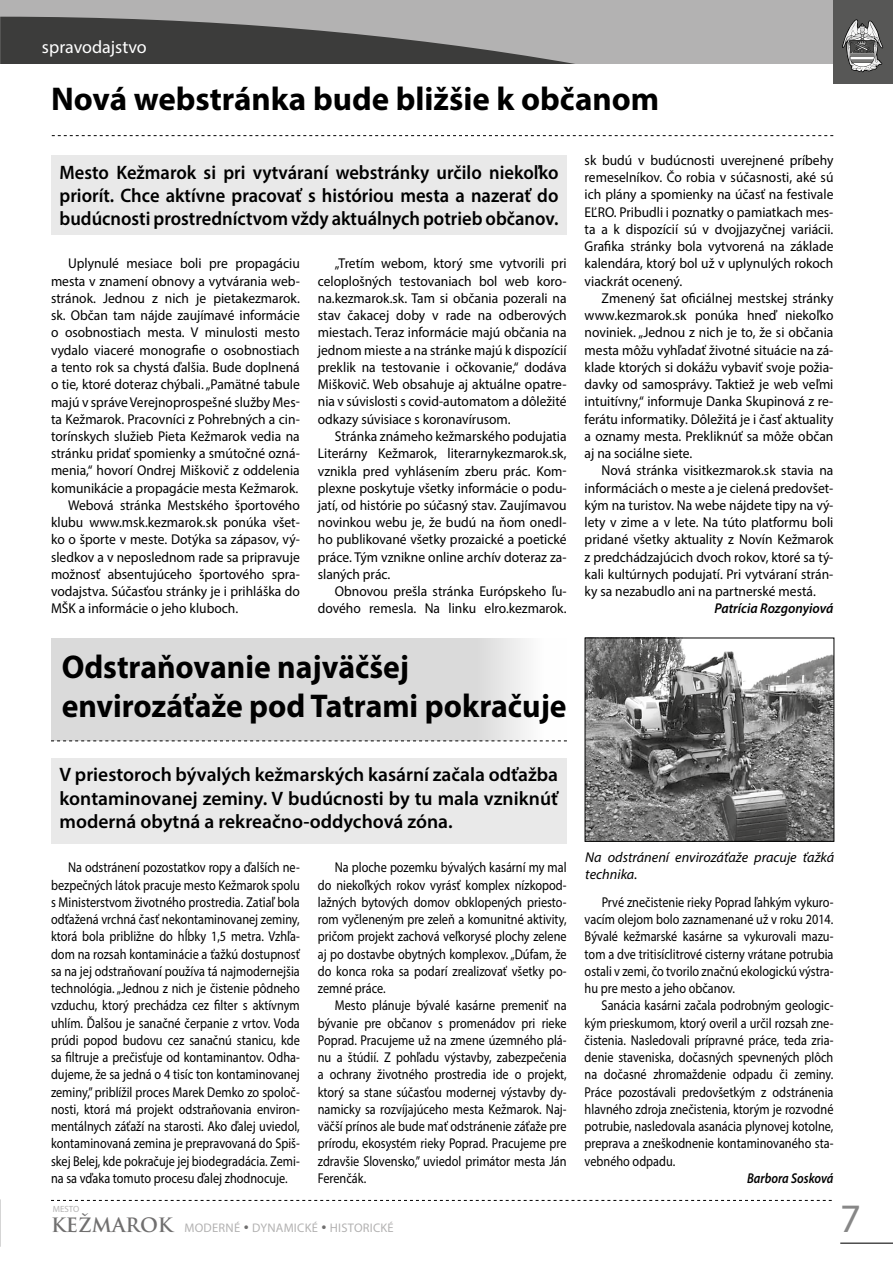
<style>
.page{position:relative;width:893px;height:1263px;background:#fff}
.page>*{position:absolute;margin:0;border:0;box-sizing:border-box;transform-origin:0 0}
.t1{font:40.5px "Myriad Pro";color:#878787}
.t2{font:700 33px/39.6px "Myriad Pro";color:#000;scale:.96 1}
.t3{font:700 33px "Myriad Pro";color:#000}
.t4{font:600 19.5px/23.4px "Myriad Pro";color:#000;text-align:justify;scale:.95 1}
.t5{font:600 19.5px/23.4px "Myriad Pro";color:#000;text-align:justify}
.t6{font:700 19.35px "Trajan Pro";color:#706f6f}
.t7{font:18px "Myriad Pro";color:#fff}
.t8{font:14.25px/17.2px "Myriad Pro";color:#000;text-align:justify;scale:.95 1}
.t9{font:14.25px/17.2px "Myriad Pro";color:#000;text-align:justify;scale:.86 1}
.t10{font:italic 14.25px/17.1px "Myriad Pro";color:#000}
.t11{font:italic 600 14.25px "Myriad Pro";color:#000;scale:.95 1}
.t12{font:italic 600 14.25px "Myriad Pro";color:#000;scale:.86 1}
.t13{font:12.45px "Myriad Pro";letter-spacing:.02em;color:#b3b2b2}
.t14{font:9px "Myriad Pro";color:#b3b2b2}
.s1{color:#706f6f}
</style>
<div class="page">
<div style="left:0;top:0;width:834px;height:64px;background:#b3b2b2"></div>
<svg style="left:0;top:17px;width:575px;height:47px"></svg>
<div style="left:834px;top:0;width:59px;height:84px;background:#575756"></div>
<svg style="left:842px;top:20px;width:41px;height:52px"></svg>
<svg style="left:51px;top:1200px;width:781px;height:1px"></svg>
<hr style="left:840px;top:1242px;width:53px;height:2px;background:#000">
<hr style="left:0;top:1199px;width:1px;height:64px;background:#b3b2b2">
<svg style="left:0;top:1199px;width:1px;height:48px"></svg>
<svg style="left:52px;top:135px;width:781px;height:1px"></svg>
<div style="left:51px;top:156px;width:516px;height:79px;background:#e9e9e9"></div>
<div style="left:51px;top:758px;width:516px;height:85px;background:#e9e9e9"></div>
<div style="left:51px;top:639px;width:516px;height:102px;background:#dadada"></div>
<svg style="left:51px;top:740px;width:516px;height:1px"></svg>
<img style="left:587px;top:640px;width:245px;height:200px">
<div style="left:585px;top:638px;width:249px;height:204px;border:1px solid #000"></div>
<p class="t7" style="left:42px;top:36px;width:106px">spravodajstvo</p>
<h2 class="t3" style="left:51px;top:77px;width:610px">Nová webstránka bude bližšie k občanom</h2>
<h3 class="t4" style="left:60px;top:160px;width:527px">Mesto Kežmarok si pri vytváraní webstránky určilo niekoľko priorít. Chce aktívne pracovať s históriou mesta a nazerať do budúcnosti prostredníctvom vždy aktuálnych potrieb občanov.</h3>
<p class="t8" style="left:68px;top:255px;width:246px">Uplynulé mesiace boli pre propagáciu</p>
<p class="t8" style="left:51px;top:272px;width:263px">mesta v znamení obnovy a vytvárania web-</p>
<p class="t8" style="left:51px;top:289px;width:263px">stránok. Jednou z nich je pietakezmarok.</p>
<p class="t8" style="left:51px;top:307px;width:263px">sk. Občan tam nájde zaujímavé informácie</p>
<p class="t8" style="left:51px;top:324px;width:263px">o osobnostiach mesta. V minulosti mesto</p>
<p class="t8" style="left:51px;top:341px;width:263px">vydalo viaceré monografie o osobnostiach</p>
<p class="t8" style="left:51px;top:358px;width:263px">a tento rok sa chystá ďalšia. Bude doplnená</p>
<p class="t8" style="left:51px;top:376px;width:263px">o tie, ktoré doteraz chýbali. „Pamätné tabule</p>
<p class="t8" style="left:51px;top:393px;width:263px">majú v správe Verejnoprospešné služby Mes-</p>
<p class="t8" style="left:51px;top:410px;width:263px">ta Kežmarok. Pracovníci z Pohrebných a cin-</p>
<p class="t8" style="left:51px;top:427px;width:263px">torínskych služieb Pieta Kežmarok vedia na</p>
<p class="t8" style="left:51px;top:445px;width:263px">stránku pridať spomienky a smútočné ozná-</p>
<p class="t8" style="left:51px;top:462px;width:263px">menia,“ hovorí Ondrej Miškovič z oddelenia</p>
<p class="t8" style="left:51px;top:479px;width:262px">komunikácie a propagácie mesta Kežmarok.</p>
<p class="t8" style="left:68px;top:496px;width:245px">Webová stránka Mestského športového</p>
<p class="t8" style="left:51px;top:514px;width:263px">klubu www.msk.kezmarok.sk ponúka všet-</p>
<p class="t8" style="left:51px;top:531px;width:263px">ko o športe v meste. Dotýka sa zápasov, vý-</p>
<p class="t8" style="left:51px;top:548px;width:263px">sledkov a v neposlednom rade sa pripravuje</p>
<p class="t8" style="left:51px;top:565px;width:263px">možnosť absentujúceho športového spra-</p>
<p class="t8" style="left:51px;top:583px;width:263px">vodajstva. Súčasťou stránky je i prihláška do</p>
<p class="t8" style="left:51px;top:600px;width:199px">MŠK a informácie o jeho kluboch.</p>
<p class="t8" style="left:318px;top:255px;width:263px;text-indent:17px">„Tretím webom, ktorý sme vytvorili pri celoplošných testovaniach bol web koro&shy;na.kezmarok.sk. Tam si občania pozerali na stav čakacej doby v rade na odberových miestach. Teraz informácie majú občania na jednom mieste a na stránke majú k dispozícií preklik na testovanie i očkovanie,“ dodáva Miškovič. Web obsahuje aj aktuálne opatre&shy;nia v súvislosti s covid-automatom a dôležité odkazy súvisiace s koronavírusom.</p>
<p class="t8" style="left:318px;top:427px;width:263px;text-indent:17px">Stránka známeho kežmarského podujatia Literárny Kežmarok, literarnykezmarok.sk, vznikla pred vyhlásením zberu prác. Kom&shy;plexne poskytuje všetky informácie o podu&shy;jatí, od histórie po súčasný stav. Zaujímavou novinkou webu je, že budú na ňom onedl&shy;ho publikované všetky prozaické a poetické práce. Tým vznikne online archív doteraz za&shy;slaných prác.</p>
<p class="t8" style="left:318px;top:583px;width:263px;text-align:right">Obnovou prešla stránka Európskeho ľu&shy;dového remesla. Na linku elro.kezmarok.</p>
<h2 class="t2" style="left:62px;top:646px;width:527px">Odstraňovanie najväčšej envirozáťaže pod Tatrami pokračuje</h2>
<h3 class="t5" style="left:60px;top:763px;width:500px">V priestoroch bývalých kežmarských kasární začala odťažba kontaminovanej zeminy. V budúcnosti by tu mala vzniknúť moderná obytná a rekreačno-oddychová zóna.</h3>
<p class="t9" style="left:51px;top:859px;width:291px;text-indent:17px">Na odstránení pozostatkov ropy a ďalších ne&shy;bezpečných látok pracuje mesto Kežmarok spolu s Ministerstvom životného prostredia. Zatiaľ bola odťažená vrchná časť nekontaminovanej zeminy, ktorá bola približne do hĺbky 1,5 metra. Vzhľa&shy;dom na rozsah kontaminácie a ťažkú dostupnosť sa na jej odstraňovaní používa tá najmodernejšia technológia. „Jednou z nich je čistenie pôdneho vzduchu, ktorý prechádza cez filter s aktívnym uhlím. Ďalšou je sanačné čerpanie z vrtov. Voda prúdi popod budovu cez sanačnú stanicu, kde sa filtruje a prečisťuje od kontaminantov. Odha&shy;dujeme, že sa jedná o 4 tisíc ton kontaminovanej zeminy,” priblížil proces Marek Demko zo spoloč&shy;nosti, ktorá má projekt odstraňovania environ&shy;mentálnych záťaží na starosti. Ako ďalej uviedol, kontaminovaná zemina je prepravovaná do Spiš&shy;skej Belej, kde pokračuje jej biodegradácia. Zemi&shy;na sa vďaka tomuto procesu ďalej zhodnocuje.</p>
<p class="t9" style="left:318px;top:859px;width:291px;text-indent:17px">Na ploche pozemku bývalých kasární my mal do niekoľkých rokov vyrásť komplex nízkopod&shy;lažných bytových domov obklopených priesto&shy;rom vyčleneným pre zeleň a komunitné aktivity, pričom projekt zachová veľkorysé plochy zelene aj po dostavbe obytných komplexov. „Dúfam, že do konca roka sa podarí zrealizovať všetky po&shy;zemné práce.</p>
<p class="t9" style="left:318px;top:997px;width:291px;text-indent:17px">Mesto plánuje bývalé kasárne premeniť na bývanie pre občanov s promenádov pri rieke Poprad. Pracujeme už na zmene územného plá&shy;nu a štúdií. Z pohľadu výstavby, zabezpečenia a ochrany životného prostredia ide o projekt, ktorý sa stane súčasťou modernej výstavby dy&shy;namicky sa rozvíjajúceho mesta Kežmarok. Naj&shy;väčší prínos ale bude mať odstránenie záťaže pre prírodu, ekosystém rieky Poprad. Pracujeme pre zdravšie Slovensko,” uviedol primátor mesta Ján Ferenčák.</p>
<p class="t14" style="left:53px;top:1204px;width:28px">MESTO</p>
<h3 class="t6" style="left:51px;top:1212px;width:123px">KEŽMAROK</h3>
<p class="t13" style="left:184px;top:1220px;width:211px">MODERNÉ <span class="s1">•</span> DYNAMICKÉ <span class="s1">•</span> HISTORICKÉ</p>
<p class="t8" style="left:585px;top:151px;width:263px">sk budú v budúcnosti uverejnené príbehy remeselníkov. Čo robia v súčasnosti, aké sú ich plány a spomienky na účasť na festivale EĽRO. Pribudli i poznatky o pamiatkach mes&shy;ta a k dispozícií sú v dvojjazyčnej variácii.<br>Grafika stránky bola vytvorená na základe kalendára, ktorý bol už v uplynulých rokoch viackrát ocenený.</p>
<p class="t8" style="left:585px;top:289px;width:263px;text-indent:17px">Zmenený šat oficiálnej mestskej stránky www.kezmarok.sk ponúka hneď niekoľko noviniek. „Jednou z nich je to, že si občania mesta môžu vyhľadať životné situácie na zá&shy;klade ktorých si dokážu vybaviť svoje požia&shy;davky od samosprávy. Taktiež je web veľmi intuitívny,“ informuje Danka Skupinová z re&shy;ferátu informatiky. Dôležitá je i časť aktuality a oznamy mesta. Prekliknúť sa môže občan aj na sociálne siete.</p>
<p class="t8" style="left:585px;top:462px;width:263px;text-indent:17px">Nová stránka visitkezmarok.sk stavia na informáciách o meste a je cielená predovšet&shy;kým na turistov. Na webe nájdete tipy na vý&shy;lety v zime a v lete. Na túto platformu boli pridané všetky aktuality z Novín Kežmarok z predchádzajúcich dvoch rokov, ktoré sa tý&shy;kali kultúrnych podujatí. Pri vytváraní strán&shy;ky sa nezabudlo ani na partnerské mestá.</p>
<p class="t11" style="left:714px;top:601px;width:127px">Patrícia Rozgonyiová</p>
<p class="t10" style="left:585px;top:848px;width:251px">Na odstránení envirozáťaže pracuje ťažká technika.</p>
<p class="t9" style="left:585px;top:893px;width:291px;text-indent:17px">Prvé znečistenie rieky Poprad ľahkým vykuro&shy;vacím olejom bolo zaznamenané už v roku 2014.<br>Bývalé kežmarské kasárne sa vykurovali mazu&shy;tom a dve tritisíclitrové cisterny vrátane potrubia ostali v zemi, čo tvorilo značnú ekologickú výstra&shy;hu pre mesto a jeho občanov.</p>
<p class="t9" style="left:585px;top:997px;width:291px;text-indent:17px">Sanácia kasárni začala podrobným geologic&shy;kým prieskumom, ktorý overil a určil rozsah zne&shy;čistenia. Nasledovali prípravné práce, teda zria&shy;denie staveniska, dočasných spevnených plôch na dočasné zhromaždenie odpadu či zeminy.<br>Práce pozostávali predovšetkým z odstránenia hlavného zdroja znečistenia, ktorým je rozvodné potrubie, nasledovala asanácia plynovej kotolne, preprava a zneškodnenie kontaminovaného sta&shy;vebného odpadu.</p>
<p class="t12" style="left:747px;top:1170px;width:102px">Barbora Sosková</p>
<h1 class="t1" style="left:840px;top:1193px;width:22px">7</h1>
</div>
